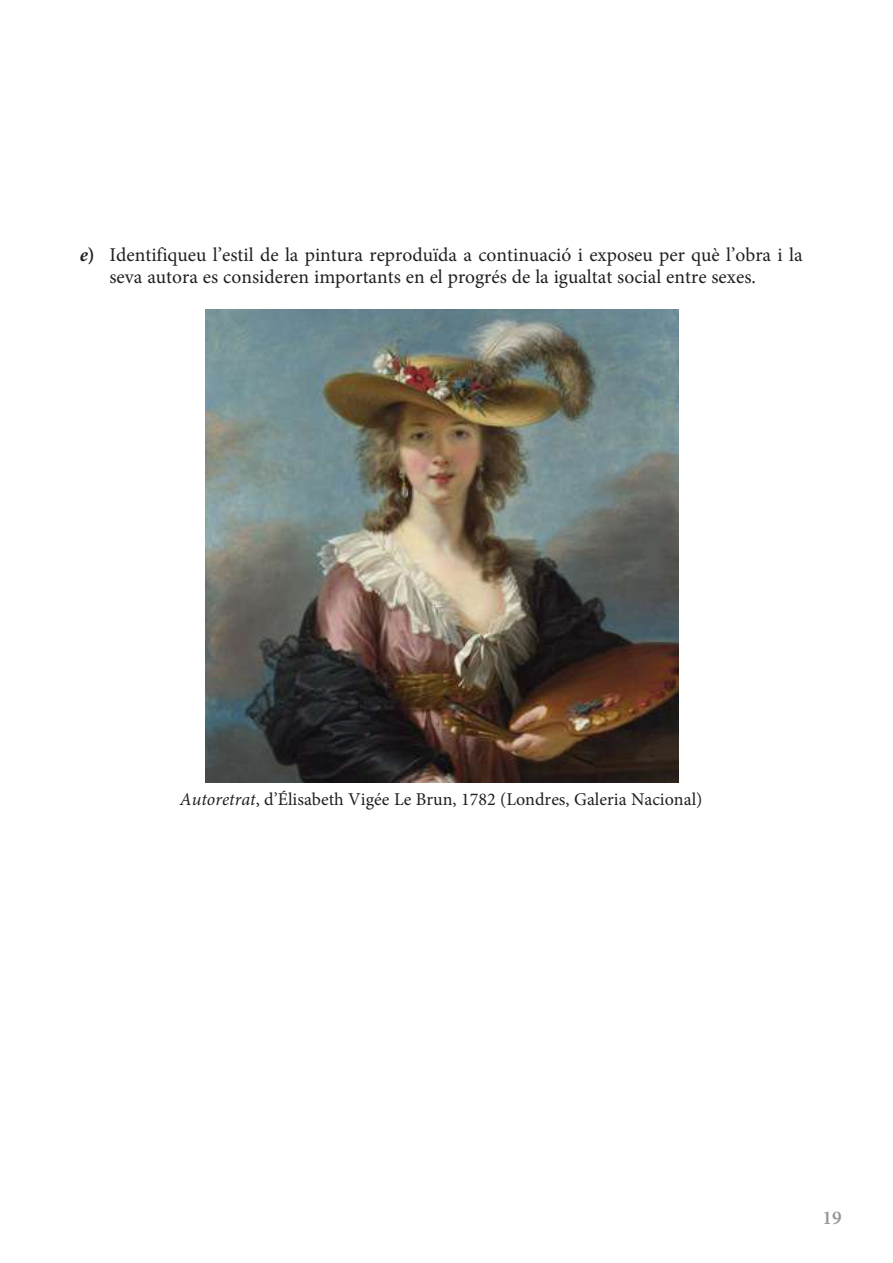
<style>
.page{position:relative;width:893px;height:1263px;background:#fff}
.page>*{position:absolute;margin:0;border:0;box-sizing:border-box;transform-origin:0 0}
.t1{font:19.5px/22.5px "Minion Pro";color:#231f20}
.t2{font:600 19.5px "Minion Pro";color:#939598}
.t3{font:18px "Minion Pro";color:#231f20}
.s1{font-weight:700;font-style:italic}
.s2{font-weight:700}
.s3{font-style:italic}
</style>
<div class="page">
<img style="left:206px;top:310px;width:472px;height:472px">
<p class="t1" style="left:109px;top:243px;width:695px;text-indent:-30px"><span class="s1">e</span><span class="s2">)</span> Identifiqueu l’estil de la pintura reproduïda a continuació i exposeu per què l’obra i la seva autora es consideren importants en el progrés de la igualtat social entre sexes.</p>
<p class="t3" style="left:180px;top:787px;width:524px"><span class="s3">Autoretrat</span>, d’Élisabeth Vigée Le Brun, 1782 (Londres, Galeria Nacional)</p>
<p class="t2" style="left:822px;top:1205px;width:21px">19</p>
</div>
